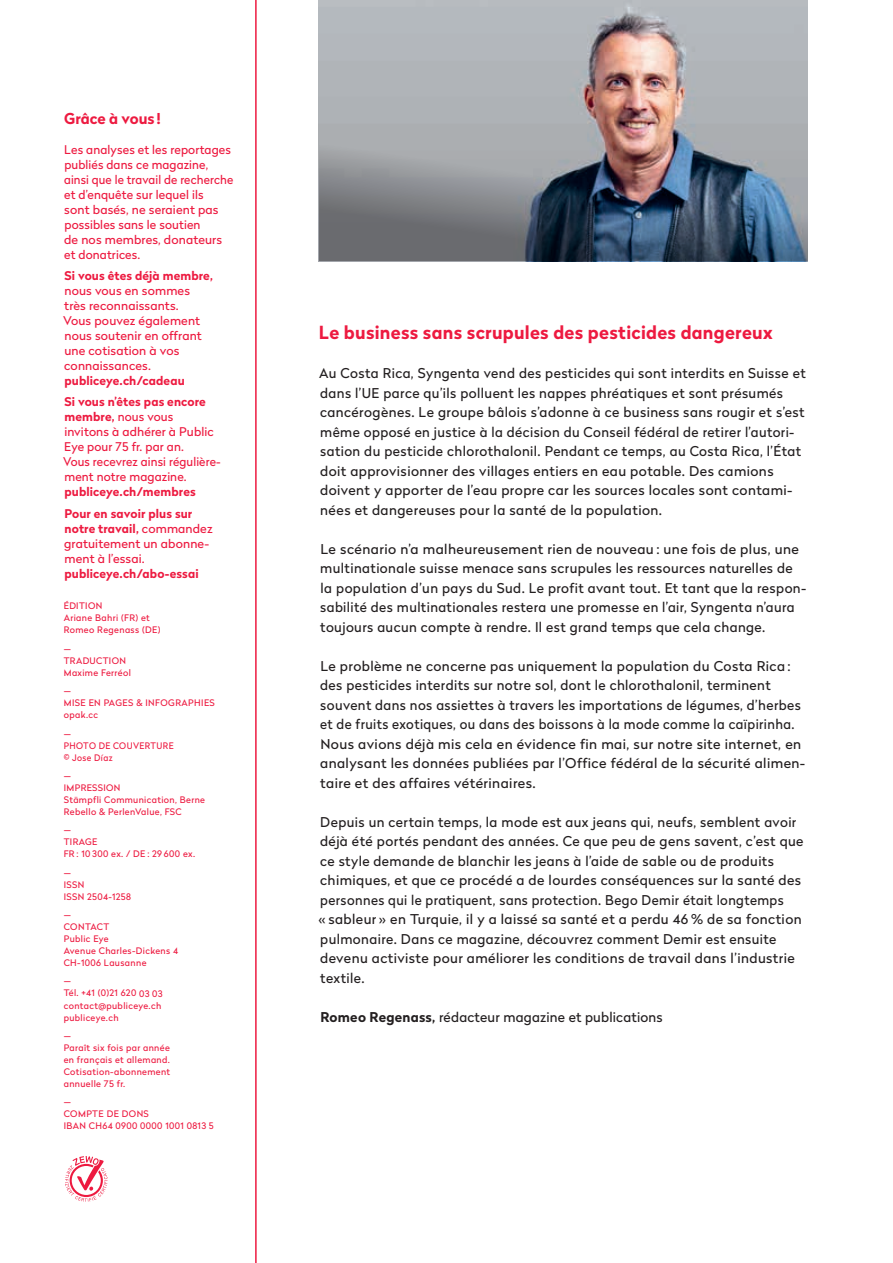
<style>
.page{position:relative;width:893px;height:1263px;background:#fff}
.page>*{position:absolute;margin:0;border:0;box-sizing:border-box;transform-origin:0 0}
.t1{font:700 18px "Radikal";letter-spacing:.015em;color:#ed1a40}
.t2{font:700 15px "Radikal";color:#ed1a40}
.t3{font:13.5px/19.5px "Radikal";letter-spacing:.03em;color:#231f20}
.t4{font:12px/15px "Radikal";letter-spacing:.01em;color:#ed1a40}
.t5{font:700 12px/21.3px "Radikal";letter-spacing:.01em;color:#ed1a40}
.t6{font:9px/12px "Radikal";letter-spacing:.04em;color:#ed1a40}
.s1{font-weight:700}
</style>
<div class="page">
<img style="left:319px;top:0;width:489px;height:261px">
<svg style="left:65px;top:1156px;width:43px;height:46px"></svg>
<hr style="left:255px;top:0;width:2px;height:1263px;background:#ed1a40">
<img style="left:320px;top:145px;width:488px;height:115px">
<p class="t2" style="left:64px;top:107px;width:98px">Grâce à vous !</p>
<p class="t4" style="left:64px;top:141px;width:171px">Les analyses et les reportages publiés dans ce magazine, ainsi que le travail de recherche et d’enquête sur lequel ils<br>sont basés, ne seraient pas possibles sans le soutien<br>de nos membres, donateurs et donatrices.</p>
<p class="t5" style="left:64px;top:264px;width:150px">Si vous êtes déjà membre,</p>
<p class="t4" style="left:63px;top:283px;width:140px">nous vous en sommes très reconnaissants.<br>Vous pouvez également nous soutenir en offrant une cotisation à vos connaissances.</p>
<p class="t5" style="left:64px;top:369px;width:143px">publiceye.ch/cadeau<br>Si vous n’êtes pas encore</p>
<p class="t4" style="left:63px;top:409px;width:159px"><span class="s1">membre,</span> nous vous<br>invitons à adhérer à Public<br>Eye pour 75 fr. par an.<br>Vous recevrez ainsi régulière&shy;ment notre magazine.</p>
<p class="t5" style="left:64px;top:481px;width:133px">publiceye.ch/membres<br>Pour en savoir plus sur</p>
<p class="t4" style="left:64px;top:520px;width:150px"><span class="s1">notre travail,</span> commandez gratuitement un abonne&shy;ment à l’essai.</p>
<p class="t5" style="left:65px;top:562px;width:136px">publiceye.ch/abo-essai</p>
<p class="t6" style="left:64px;top:600px;width:98px">ÉDITION<br>Ariane Bahri (FR) et<br>Romeo Regenass (DE)</p>
<p class="t6" style="left:64px;top:642px;width:69px">—<br>TRADUCTION<br>Maxime Ferréol</p>
<p class="t6" style="left:64px;top:684px;width:153px">—<br>MISE EN PAGES &amp; INFOGRAPHIES opak.cc</p>
<p class="t6" style="left:64px;top:727px;width:111px">—<br>PHOTO DE COUVERTURE © Jose Díaz</p>
<p class="t6" style="left:64px;top:769px;width:143px">—<br>IMPRESSION<br>Stämpfli Communication, Berne<br>Rebello &amp; PerlenValue, FSC</p>
<p class="t6" style="left:64px;top:824px;width:133px">—<br>TIRAGE<br>FR : 10 300 ex. / DE : 29 600 ex.</p>
<p class="t6" style="left:64px;top:866px;width:69px">—<br>ISSN<br>ISSN 2504-1258</p>
<p class="t6" style="left:64px;top:908px;width:116px">—<br>CONTACT<br>Public Eye<br>Avenue Charles-Dickens 4<br>CH-1006 Lausanne</p>
<p class="t6" style="left:64px;top:975px;width:100px">—<br>Tél. +41 (0)21 620 03 03 contact@publiceye.ch publiceye.ch</p>
<p class="t6" style="left:64px;top:1029px;width:108px">—<br>Paraît six fois par année en français et allemand.<br>Cotisation-abonnement annuelle 75 fr.</p>
<p class="t6" style="left:64px;top:1095px;width:151px">—<br>COMPTE DE DONS<br>IBAN CH64 0900 0000 1001 0813 5</p>
<h1 class="t1" style="left:319px;top:320px;width:455px">Le business sans scrupules des pesticides dangereux</h1>
<p class="t3" style="left:319px;top:363px;width:488px">Au Costa Rica, Syngenta vend des pesticides qui sont interdits en Suisse et dans l’UE parce qu’ils polluent les nappes phréatiques et sont présumés cancérogènes. Le groupe bâlois s’adonne à ce business sans rougir et s’est même opposé en justice à la décision du Conseil fédéral de retirer l’autori&shy;sation du pesticide chlorothalonil. Pendant ce temps, au Costa Rica, l’État doit approvisionner des villages entiers en eau potable. Des camions doivent y apporter de l’eau propre car les sources locales sont contami&shy;nées et dangereuses pour la santé de la population.</p>
<p class="t3" style="left:320px;top:539px;width:488px">Le scénario n’a malheureusement rien de nouveau : une fois de plus, une multinationale suisse menace sans scrupules les ressources naturelles de la population d’un pays du Sud. Le profit avant tout. Et tant que la respon&shy;sabilité des multinationales restera une promesse en l’air, Syngenta n’aura toujours aucun compte à rendre. Il est grand temps que cela change.</p>
<p class="t3" style="left:320px;top:656px;width:487px">Le problème ne concerne pas uniquement la population du Costa Rica : des pesticides interdits sur notre sol, dont le chlorothalonil, terminent souvent dans nos assiettes à travers les importations de légumes, d’herbes et de fruits exotiques, ou dans des boissons à la mode comme la caïpirinha.<br>Nous avions déjà mis cela en évidence fin mai, sur notre site internet, en analysant les données publiées par l’Office fédéral de la sécurité alimen&shy;taire et des affaires vétérinaires.</p>
<p class="t3" style="left:319px;top:812px;width:486px">Depuis un certain temps, la mode est aux jeans qui, neufs, semblent avoir déjà été portés pendant des années. Ce que peu de gens savent, c’est que ce style demande de blanchir les jeans à l’aide de sable ou de produits chimiques, et que ce procédé a de lourdes conséquences sur la santé des personnes qui le pratiquent, sans protection. Bego Demir était longtemps<br>« sableur » en Turquie, il y a laissé sa santé et a perdu 46 % de sa fonction pulmonaire. Dans ce magazine, découvrez comment Demir est ensuite devenu activiste pour améliorer les conditions de travail dans l’industrie textile.</p>
<p class="t3" style="left:320px;top:1007px;width:344px"><span class="s1">Romeo Regenass,</span> rédacteur magazine et publications</p>
</div>
